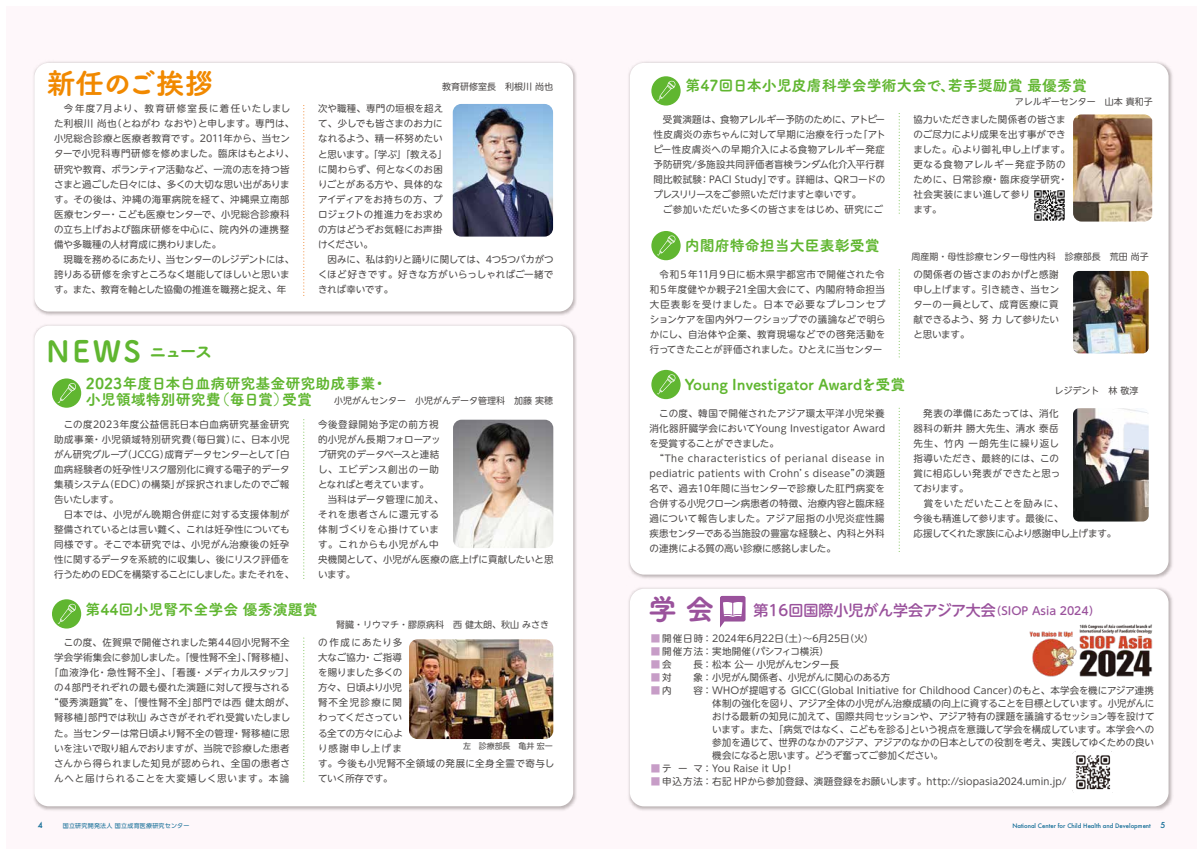
<style>
.page{position:relative;width:1203px;height:855px;background:#fff}
.page>*{position:absolute;margin:0;border:0;box-sizing:border-box;transform-origin:0 0}
.t1{font:29px "Tsuku A Rd Gothic Std E";color:#60b630}
.t2{font:29px "Tsuku A Rd Gothic Std E";letter-spacing:-.02em;color:#f18900}
.t3{font:29px "Tsuku A Rd Gothic Std E";color:#9a529c}
.t4{font:15px/16px "Tsuku A Rd Gothic Std E";color:#60b630}
.t5{font:500 15px "UD Shin M Go Pro";color:#9a529c}
.t6{font:9.5px/15px "UD Shin M Go Pro";letter-spacing:.01em;color:#4c4948}
.t7{font:9.5px/15px "UD Shin M Go Pro";letter-spacing:.03em;color:#4c4948}
.t8{font:9.5px "UD Shin M Go Pro";letter-spacing:-.015em;color:#4c4948}
.t9{font:9.5px "UD Shin M Go Pro";letter-spacing:-.01em;color:#4c4948}
.t10{font:9.5px "UD Shin M Go Pro";letter-spacing:-.03em;color:#4c4948}
.t11{font:500 9.5px "UD Shin M Go Pro";color:#c79dc7}
.t12{font:9px "UD Shin M Go Pro";color:#4c4948}
.t13{font:8px "UD Shin M Go Pro";letter-spacing:-.01em;color:#4c4948}
.t14{font:500 8px "Futura";color:#106b95}
.t15{font:500 6px "Futura";color:#106b95}
.t16{font:6px "UD Shin Go Pro";letter-spacing:.04em;color:#106b95}
.s1{font-size:18.2px}
.s2{font-size:11px}
.s3{font-weight:500;color:#c79dc7}
.s4{font-weight:400;color:#4c4948}
.s5{font-size:8px}
</style>
<div class="page">
<div style="left:6px;top:6px;width:1191px;height:842px;background:#fef7fa"></div>
<div style="left:34px;top:325px;width:539px;height:481px;background:#fff;border-radius:14px"></div>
<img style="left:629px;top:61px;width:543px;height:517px">
<div style="left:630px;top:63px;width:538px;height:511px;background:#fff;border-radius:14px"></div>
<img style="left:629px;top:587px;width:543px;height:224px">
<div style="left:630px;top:588px;width:538px;height:218px;background:#fff;border-radius:14px"></div>
<img style="left:34px;top:61px;width:543px;height:255px">
<div style="left:34px;top:63px;width:539px;height:248px;background:#fff;border-radius:14px"></div>
<svg style="left:303px;top:419px;width:1px;height:157px"></svg>
<svg style="left:899px;top:269px;width:1px;height:88px"></svg>
<img style="left:453px;top:419px;width:100px;height:129px">
<img style="left:453px;top:104px;width:100px;height:132px">
<svg style="left:899px;top:113px;width:1px;height:101px"></svg>
<svg style="left:899px;top:408px;width:1px;height:144px"></svg>
<svg style="left:303px;top:105px;width:1px;height:191px"></svg>
<img style="left:1073px;top:271px;width:76px;height:82px">
<img style="left:1073px;top:408px;width:76px;height:113px">
<div style="left:52px;top:378px;width:29px;height:29px;background:#60b630;border-radius:50%"></div>
<svg style="left:58px;top:383px;width:18px;height:20px"></svg>
<div style="left:651px;top:231px;width:30px;height:29px;background:#60b630;border-radius:50%"></div>
<svg style="left:657px;top:235px;width:18px;height:20px"></svg>
<div style="left:651px;top:370px;width:30px;height:29px;background:#60b630;border-radius:50%"></div>
<svg style="left:657px;top:374px;width:18px;height:20px"></svg>
<div style="left:651px;top:76px;width:30px;height:29px;background:#60b630;border-radius:50%"></div>
<svg style="left:657px;top:81px;width:18px;height:20px"></svg>
<img style="left:1073px;top:114px;width:79px;height:107px">
<img style="left:1034px;top:190px;width:31px;height:31px">
<svg style="left:720px;top:595px;width:25px;height:32px"></svg>
<img style="left:1029px;top:624px;width:124px;height:53px">
<img style="left:1072px;top:751px;width:40px;height:40px">
<svg style="left:303px;top:637px;width:1px;height:145px"></svg>
<img style="left:409px;top:639px;width:144px;height:99px">
<div style="left:52px;top:599px;width:29px;height:29px;background:#60b630;border-radius:50%"></div>
<svg style="left:58px;top:603px;width:18px;height:20px"></svg>
<h1 class="t2" style="left:47px;top:60px;width:169px">新任のご挨拶</h1>
<p class="t12" style="left:442px;top:79px;width:112px">教育研修室長　利根川 尚也</p>
<p class="t6" style="left:54px;top:101px;width:242px;text-indent:10px">今年度7月より、教育研修室長に着任いたしました利根川 尚也（とねがわ なおや）と申します。専門は、小児総合診療と医療者教育です。2011年から、当センターで小児科専門研修を修めました。臨床はもとより、研究や教育、ボランティア活動など、一流の志を持つ皆さまと過ごした日々には、多くの大切な思い出があります。その後は、沖縄の海軍病院を経て、沖縄県立南部医療センター・こども医療センターで、小児総合診療科の立ち上げおよび臨床研修を中心に、院内外の連携整備や多職種の人材育成に携わりました。<br>　現職を務めるにあたり、当センターのレジデントには、誇りある研修を余すところなく堪能してほしいと思います。また、教育を軸とした協働の推進を職務と捉え、年</p>
<p class="t6" style="left:318px;top:101px;width:237px">次や職種、専門の垣根を超え<br>て、少しでも皆さまのお力に<br>なれるよう、精一杯努めたい<br>と思います。「学ぶ」「教える」<br>に関わらず、何となくのお困<br>りごとがある方や、具体的な<br>アイディアをお持ちの方、プ<br>ロジェクトの推進力をお求め<br>の方はどうぞお気軽にお声掛<br>けください。<br>　因みに、私は釣りと踊りに関しては、4つ5つバカがつくほど好きです。好きな方がいらっしゃればご一緒できれば幸いです。</p>
<h1 class="t1" style="left:47px;top:328px;width:168px">NEWS <span class="s1">ニュース</span></h1>
<h2 class="t4" style="left:86px;top:374px;width:303px">2023年度日本白血病研究基金研究助成事業・小児領域特別研究費（毎日賞）受賞</h2>
<p class="t12" style="left:334px;top:393px;width:220px">小児がんセンター　小児がんデータ管理科　加藤 実穂</p>
<p class="t6" style="left:54px;top:416px;width:242px">　この度2023年度公益信託日本白血病研究基金研究助成事業・小児領域特別研究費（毎日賞）に、日本小児がん研究グループ（JCCG）成育データセンターとして「白血病経験者の妊孕性リスク層別化に資する電子的データ集積システム（EDC）の構築」が採択されましたのでご報告いたします。<br>　日本では、小児がん晩期合併症に対する支援体制が整備されているとは言い難く、これは妊孕性についても同様です。そこで本研究では、小児がん治療後の妊孕性に関するデータを系統的に収集し、後にリスク評価を行うための EDCを構築することにしました。またそれを、</p>
<p class="t6" style="left:318px;top:416px;width:237px">今後登録開始予定の前方視<br>的小児がん長期フォローアッ<br>プ研究のデータベースと連結<br>し、エビデンス創出の一助<br>となればと考えています。<br>　当科はデータ管理に加え、<br>それを患者さんに還元する<br>体制づくりを心掛けていま<br>す。これからも小児がん中<br>央機関として、小児がん医療の底上げに貢献したいと思います。</p>
<h2 class="t4" style="left:85px;top:600px;width:234px">第44回小児腎不全学会 優秀演題賞</h2>
<p class="t12" style="left:336px;top:617px;width:214px">腎臓・リウマチ・膠原病科　西 健太朗、秋山 みさき</p>
<p class="t6" style="left:49px;top:634px;width:247px;text-align:center">　この度、佐賀県で開催されました第44回小児腎不全学会学術集会に参加しました。「慢性腎不全」、「腎移植」、「血液浄化・急性腎不全」、「看護・メディカルスタッフ」の４部門それぞれの最も優れた演題に対して授与される“優秀演題賞”を、「慢性腎不全」部門では西 健太朗が、腎移植」部門では秋山 みさきがそれぞれ受賞いたしました。当センターは常日頃より腎不全の管理・腎移植に思いを注いで取り組んでおりますが、当院で診療した患者さんから得られました知見が認められ、全国の患者さんへと届けられることを大変嬉しく思います。本論</p>
<p class="t7" style="left:318px;top:634px;width:238px">の作成にあたり多<br>大なご協力・ご指導<br>を賜りました多くの<br>方々、日頃より小児<br>腎不全児診療に関<br>わってくださってい<br>る全ての方々に心よ<br>り感謝申し上げま<br>す。今後も小児腎不全領域の発展に全身全霊で寄与していく所存です。</p>
<p class="t13" style="left:463px;top:739px;width:91px">左　診療部長　亀井 宏一</p>
<h2 class="t4" style="left:685px;top:76px;width:403px">第47回日本小児皮膚科学会学術大会で、若手奨励賞 最優秀賞</h2>
<p class="t12" style="left:1015px;top:94px;width:139px">アレルギーセンター　山本 貴和子</p>
<p class="t6" style="left:653px;top:111px;width:234px;text-align:justify">　受賞演題は、食物アレルギー予防のために、アトピー性皮膚炎の赤ちゃんに対して早期に治療を行った「アトピー性皮膚炎への早期介入による食物アレルギー発症予防研究/多施設共同評価者盲検ランダム化介入平行群間比較試験：PACI Study」です。詳細は、QRコードのプレスリリースをご参照いただけますと幸いです。</p>
<p class="t6" style="left:663px;top:201px;width:222px">ご参加いただいた多くの皆さまをはじめ、研究にご</p>
<h2 class="t4" style="left:685px;top:236px;width:196px">内閣府特命担当大臣表彰受賞</h2>
<p class="t6" style="left:913px;top:111px;width:158px">協力いただきました関係者の皆さまのご尽力により成果を出す事ができました。心より御礼申し上げます。更なる食物アレルギー発症予防のために、日常診療・臨床疫学研究・社会実装にまい進して参り<br>ます。</p>
<p class="t12" style="left:912px;top:249px;width:238px">周産期・母性診療センター母性内科　診療部長　荒田 尚子</p>
<p class="t6" style="left:650px;top:266px;width:237px;text-align:justify">　令和５年11月９日に栃木県宇都宮市で開催された令和５年度健やか親子21全国大会にて、内閣府特命担当大臣表彰を受けました。日本で必要なプレコンセプションケアを国内外ワークショップでの議論などで明らかにし、自治体や企業、教育現場などでの啓発活動を行ってきたことが評価されました。ひとえに当センター</p>
<p class="t6" style="left:913px;top:266px;width:147px;text-align:justify">の関係者の皆さまのおかげと感謝申し上げます。引き続き、当センターの一員として、成育医療に貢献できるよう、努力して参りたいと思います。</p>
<h2 class="t4" style="left:685px;top:375px;width:222px">Young Investigator Awardを受賞</h2>
<p class="t12" style="left:1054px;top:383px;width:85px">レジデント　林 敬淳</p>
<p class="t6" style="left:649px;top:405px;width:237px">　この度、韓国で開催されたアジア環太平洋小児栄養消化器肝臓学会においてYoung Investigator Awardを受賞することができました。<br>　“The characteristics of perianal disease in pediatric patients with Crohn’s disease”の演題名で、過去10年間に当センターで診療した肛門病変を合併する小児クローン病患者の特徴、治療内容と臨床経過について報告しました。アジア屈指の小児炎症性腸疾患センターである当施設の豊富な経験と、内科と外科の連携による質の高い診療に感銘しました。</p>
<p class="t6" style="left:913px;top:405px;width:205px">　発表の準備にあたっては、消化<br>器科の新井 勝大先生、清水 泰岳<br>先生、竹内 一朗先生に繰り返し<br>指導いただき、最終的には、この<br>賞に相応しい発表ができたと思っ<br>ております。<br>　賞をいただいたことを励みに、<br>今後も精進して参ります。最後に、<br>応援してくれた家族に心より感謝申し上げます。</p>
<h1 class="t3" style="left:648px;top:586px;width:68px">学 会</h1>
<h2 class="t5" style="left:753px;top:598px;width:348px">第16回国際小児がん学会アジア大会<span class="s2">（SIOP Asia 2024）</span></h2>
<p class="t8" style="left:651px;top:630px;width:224px"><span class="s3">■</span> 開催日時：2024年6月22日（土）～6月25日（火）</p>
<p class="t6" style="left:651px;top:643px;width:179px"><span class="s3">■</span> 開催方法：実地開催（パシフィコ横浜）</p>
<p class="t11" style="left:651px;top:656px;width:22px">■<span class="s4">会</span></p>
<p class="t10" style="left:694px;top:656px;width:147px">長：松本 公一 小児がんセンター長</p>
<p class="t11" style="left:651px;top:669px;width:22px">■<span class="s4">対</span></p>
<p class="t9" style="left:694px;top:669px;width:198px">象：小児がん関係者、小児がんに関心のある方</p>
<p class="t11" style="left:651px;top:682px;width:22px">■<span class="s4">内</span></p>
<p class="t6" style="left:694px;top:682px;width:462px">容：WHOが提唱する GICC（Global Initiative for Childhood Cancer）のもと、本学会を機にアジア連携</p>
<p class="t6" style="left:712px;top:696px;width:444px;line-height:13px;text-align:justify">体制の強化を図り、アジア全体の小児がん治療成績の向上に資することを目標としています。小児がんにおける最新の知見に加えて、国際共同セッションや、アジア特有の課題を議論するセッション等を設けています。また、「病気ではなく、こどもを診る」という視点を意識して学会を構成しています。本学会への参加を通じて、世界のなかのアジア、アジアのなかの日本としての役割を考え、実践してゆくための良い機会になると思います。どうぞ奮ってご参加ください。</p>
<p class="t6" style="left:651px;top:760px;width:145px"><span class="s3">■</span> テ ー マ：You Raise it Up！</p>
<p class="t6" style="left:651px;top:773px;width:417px"><span class="s3">■</span> 申込方法：右記 HPから参加登録、演題登録をお願いします。http://siopasia2024.umin.jp/</p>
<p class="t14" style="left:38px;top:818px;width:6px">4</p>
<p class="t16" style="left:63px;top:820px;width:128px">国立研究開発法人 国立成育医療研究センター</p>
<p class="t15" style="left:1012px;top:820px;width:155px">National Center for Child Health and Development <span class="s5">5</span></p>
</div>
